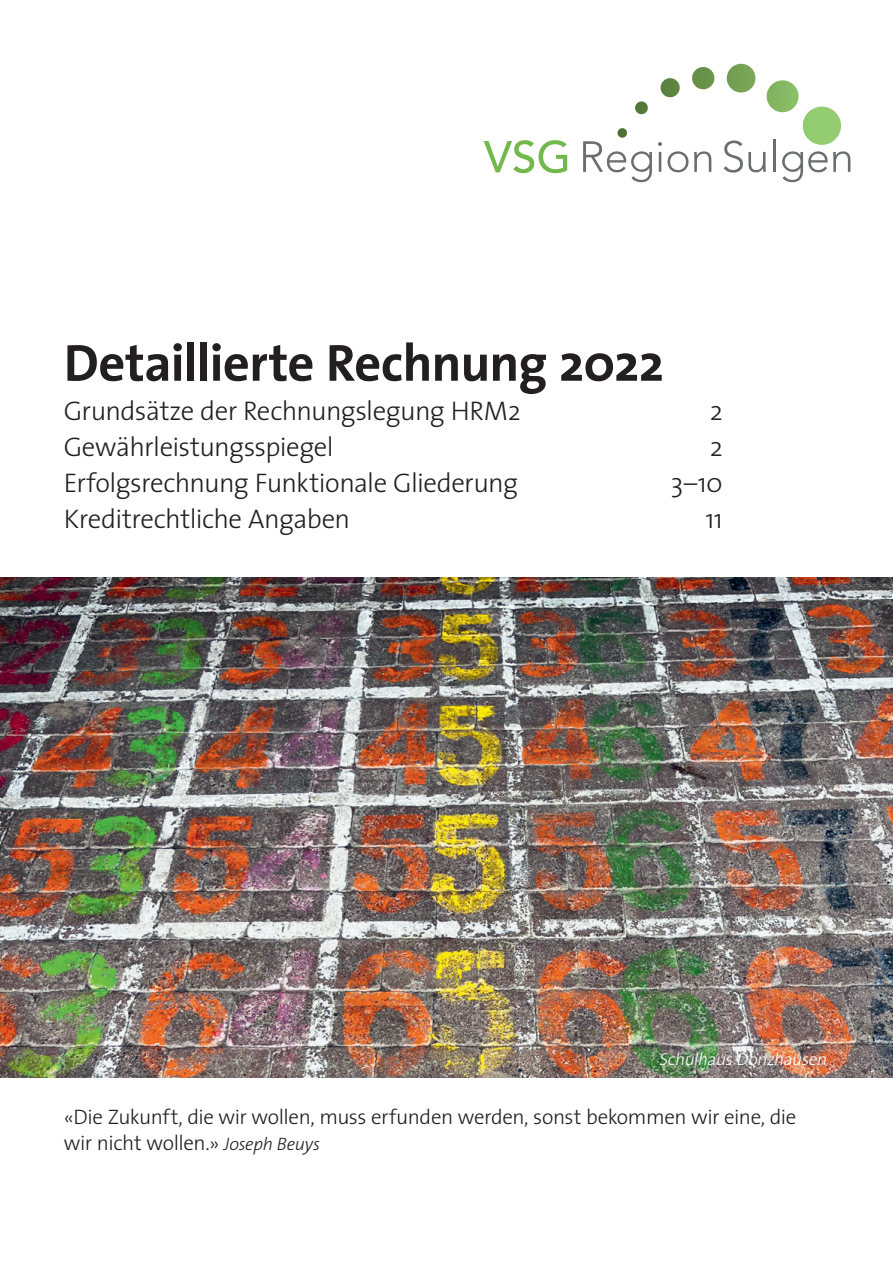
<style>
.page{position:relative;width:893px;height:1263px;background:#fff}
.page>*{position:absolute;margin:0;border:0;box-sizing:border-box;transform-origin:0 0}
.t1{font:700 52.5px "The Sans";letter-spacing:-.02em;color:#231f20}
.t2{font:300 27px "The Sans";letter-spacing:-.02em;color:#231f20}
.t3{font:300 21px/26.2px "The Sans";letter-spacing:-.02em;color:#231f20}
.t4{font:italic 300 17.25px "The Sans";color:#fff}
.s1{font-style:italic;font-size:18px}
</style>
<div class="page">
<img style="left:0;top:577px;width:893px;height:500px">
<svg style="left:484px;top:140px;width:83px;height:33px"></svg>
<svg style="left:658px;top:142px;width:4px;height:30px"></svg>
<svg style="left:668px;top:151px;width:20px;height:21px"></svg>
<svg style="left:694px;top:151px;width:17px;height:21px"></svg>
<svg style="left:723px;top:141px;width:43px;height:32px"></svg>
<hr style="left:773px;top:139px;width:3px;height:33px;background:#6c6d70">
<svg style="left:782px;top:151px;width:68px;height:31px"></svg>
<svg style="left:583px;top:128px;width:69px;height:54px"></svg>
<div style="left:692px;top:67px;width:22px;height:22px;background:#689249;border-radius:11px"></div>
<svg style="left:635px;top:101px;width:13px;height:13px"></svg>
<div style="left:661px;top:78px;width:19px;height:19px;background:#5c8440;border-radius:10px"></div>
<div style="left:767px;top:80px;width:31px;height:32px;background:#85b864;border-radius:16px"></div>
<div style="left:727px;top:64px;width:28px;height:28px;background:#77a355;border-radius:14px"></div>
<div style="left:803px;top:107px;width:38px;height:38px;background:#93cc71;border-radius:19px"></div>
<h1 class="t1" style="left:64px;top:319px;width:602px">Detaillierte Rechnung 2022</h1>
<p class="t2" style="left:64px;top:388px;width:458px">Grundsätze der Rechnungslegung HRM2</p>
<p class="t2" style="left:710px;top:388px;width:15px">2</p>
<p class="t2" style="left:64px;top:424px;width:271px">Gewährleistungsspiegel</p>
<p class="t2" style="left:710px;top:424px;width:15px">2</p>
<p class="t2" style="left:64px;top:460px;width:456px">Erfolgsrechnung Funktionale Gliederung</p>
<p class="t2" style="left:671px;top:460px;width:54px">3–10</p>
<p class="t2" style="left:64px;top:496px;width:288px">Kreditrechtliche Angaben</p>
<p class="t2" style="left:705px;top:496px;width:19px">11</p>
<p class="t4" style="left:659px;top:1045px;width:174px">SchulhausDonzhausen</p>
<p class="t3" style="left:64px;top:1103px;width:734px">«Die Zukunft, die wir wollen, muss erfunden werden, sonst bekommen wir eine, die wir nicht wollen.» <span class="s1">Joseph Beuys</span></p>
</div>
